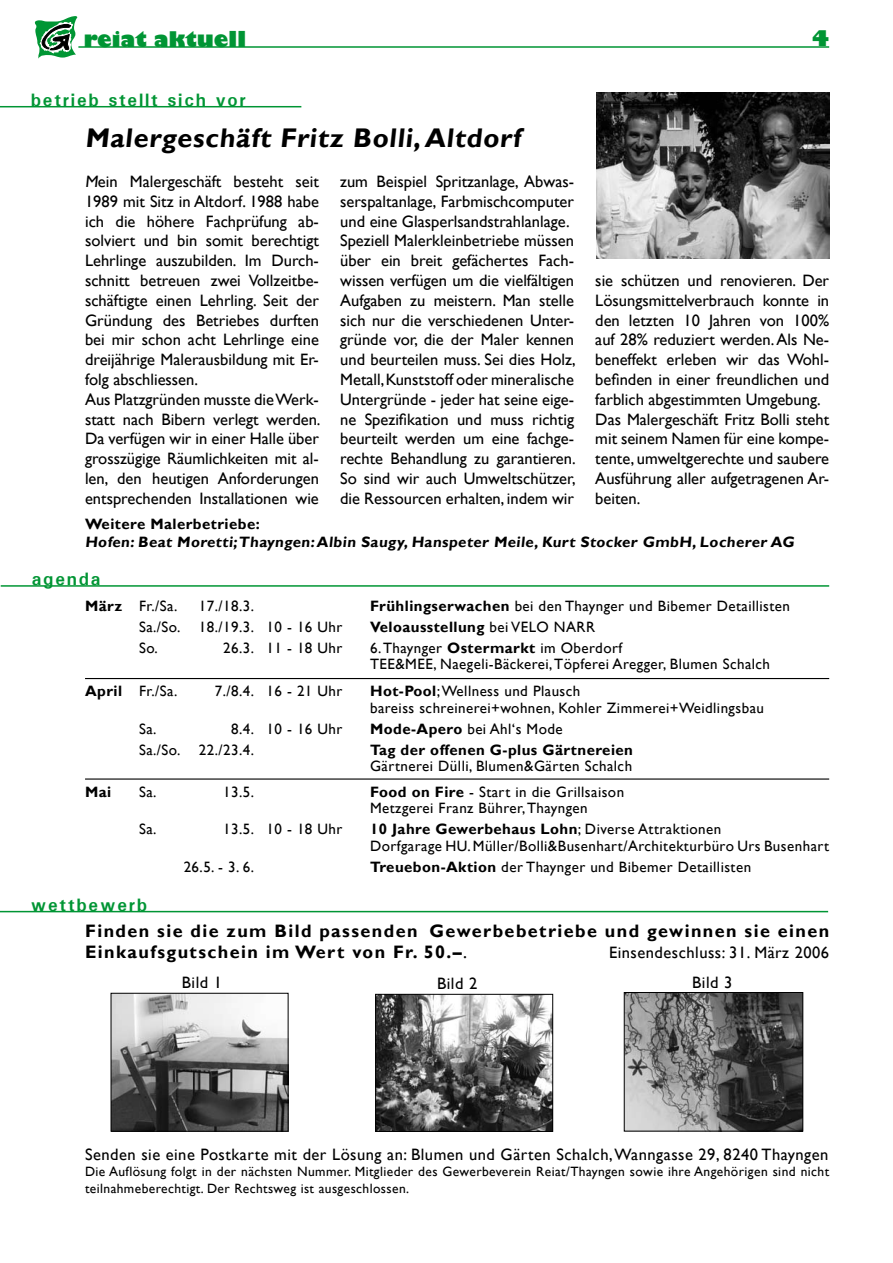
<style>
.page{position:relative;width:893px;height:1263px;background:#fff}
.page>*{position:absolute;margin:0;border:0;box-sizing:border-box;transform-origin:0 0}
.t1{font:700 27px "Gill Sans";color:#000}
.t2{font:800 21px "Gill Sans";color:#009534}
.t3{font:700 18px/21.6px "Gill Sans";letter-spacing:.08em;color:#000}
.t4{font:700 18px "Univers";letter-spacing:.1em;color:#009534}
.t5{font:16.5px/19.8px "Gill Sans";color:#000}
.t6{font:16.5px "Gill Sans";letter-spacing:.03em;color:#000}
.t7{font:15px/16.5px "Gill Sans";letter-spacing:.03em;color:#000}
.t8{font:700 15px/18px "Gill Sans";letter-spacing:.03em;color:#000}
.t9{font:13.5px/16.2px "Gill Sans";letter-spacing:.03em;color:#000}
.s1{font-weight:700}
.s2{font-weight:400}
</style>
<div class="page">
<hr style="left:78px;top:46px;width:751px;height:2px;background:#009534">
<svg style="left:35px;top:16px;width:42px;height:43px"></svg>
<hr style="left:0;top:106px;width:301px;height:1px;background:#009534">
<img style="left:596px;top:92px;width:234px;height:167px">
<hr style="left:0;top:911px;width:828px;height:1px;background:#009534">
<img style="left:113px;top:995px;width:173px;height:134px">
<div style="left:111px;top:993px;width:177px;height:138px;border:1px solid #000"></div>
<img style="left:377px;top:996px;width:174px;height:134px">
<div style="left:375px;top:994px;width:178px;height:138px;border:1px solid #000"></div>
<img style="left:626px;top:994px;width:175px;height:135px">
<div style="left:624px;top:992px;width:179px;height:139px;border:1px solid #000"></div>
<hr style="left:1px;top:585px;width:828px;height:2px;background:#009534">
<hr style="left:85px;top:678px;width:744px;height:1px;background:#000">
<hr style="left:85px;top:778px;width:744px;height:2px;background:#000">
<p class="t2" style="left:84px;top:26px;width:164px">reiat aktuell</p>
<p class="t2" style="left:812px;top:25px;width:19px">4</p>
<p class="t4" style="left:31px;top:88px;width:216px">betrieb stellt sich vor</p>
<h1 class="t1" style="left:85px;top:122px;width:437px">Malergeschäft Fritz Bolli,Altdorf</h1>
<p class="t5" style="left:85px;top:172px;width:237px">Mein Malergeschäft besteht seit 1989 mit Sitz in Altdorf. 1988 habe ich die höhere Fachprüfung ab&shy;solviert und bin somit berechtigt Lehrlinge auszubilden. Im Durch&shy;schnitt betreuen zwei Vollzeitbe&shy;schäftigte einen Lehrling. Seit der Gründung des Betriebes durften bei mir schon acht Lehrlinge eine dreijährige Malerausbildung mit Er&shy;folg abschliessen.<br>Aus Platzgründen musste dieWerk&shy;statt nach Bibern verlegt werden.<br>Da verfügen wir in einer Halle über grosszügige Räumlichkeiten mit al&shy;len, den heutigen Anforderungen entsprechenden Installationen wie</p>
<p class="t5" style="left:340px;top:172px;width:237px">zum Beispiel Spritzanlage, Abwas&shy;serspaltanlage, Farbmischcomputer und eine Glasperlsandstrahlanlage.<br>Speziell Malerkleinbetriebe müssen über ein breit gefächertes Fach&shy;wissen verfügen um die vielfältigen Aufgaben zu meistern. Man stelle sich nur die verschiedenen Unter&shy;gründe vor, die der Maler kennen und beurteilen muss. Sei dies Holz, Metall,Kunststoff oder mineralische Untergründe - jeder hat seine eige&shy;ne Spezifikation und muss richtig beurteilt werden um eine fachge&shy;rechte Behandlung zu garantieren.<br>So sind wir auch Umweltschützer, die Ressourcen erhalten, indem wir</p>
<p class="t5" style="left:595px;top:271px;width:235px">sie schützen und renovieren. Der<br>Lösungsmittelverbrauch konnte in den letzten 10 Jahren von 100% auf 28% reduziert werden. Als Ne&shy;beneffekt erleben wir das Wohl&shy;befinden in einer freundlichen und farblich abgestimmten Umgebung.<br>Das Malergeschäft Fritz Bolli steht mit seinem Namen für eine kompe&shy;tente, umweltgerechte und saubere<br>Ausführung aller aufgetragenen Ar&shy;beiten.</p>
<p class="t8" style="left:85px;top:515px;width:713px">Weitere Malerbetriebe:<br>Hofen: Beat Moretti;Thayngen:Albin Saugy, Hanspeter Meile, Kurt Stocker GmbH, Locherer AG</p>
<p class="t4" style="left:32px;top:567px;width:70px">agenda</p>
<p class="t7" style="left:85px;top:598px;width:94px"><span class="s1">März</span> Fr./Sa.</p>
<p class="t7" style="left:199px;top:598px;width:57px">17./18.3.</p>
<p class="t7" style="left:370px;top:598px;width:422px"><span class="s1">Frühlingserwachen</span> bei den Thaynger und Bibemer Detaillisten</p>
<p class="t7" style="left:139px;top:619px;width:205px">Sa./So. 18./19.3. 10 - 16 Uhr</p>
<p class="t8" style="left:370px;top:618px;width:227px">Veloausstellung <span class="s2">bei VELO NARR</span></p>
<p class="t7" style="left:139px;top:640px;width:20px">So.</p>
<p class="t7" style="left:223px;top:640px;width:121px">26.3. 11 - 18 Uhr</p>
<p class="t7" style="left:370px;top:640px;width:402px">6. Thaynger <span class="s1">Ostermarkt</span> im Oberdorf<br>TEE&amp;MEE, Naegeli-Bäckerei,Töpferei Aregger, Blumen Schalch</p>
<p class="t7" style="left:85px;top:683px;width:94px"><span class="s1">April</span> Fr./Sa.</p>
<p class="t7" style="left:215px;top:683px;width:129px">7./8.4. 16 - 21 Uhr</p>
<p class="t7" style="left:370px;top:683px;width:395px"><span class="s1">Hot-Pool</span>;Wellness und Plausch<br>bareiss schreinerei+wohnen, Kohler Zimmerei+Weidlingsbau</p>
<p class="t7" style="left:139px;top:721px;width:19px">Sa.</p>
<p class="t7" style="left:231px;top:721px;width:113px">8.4. 10 - 16 Uhr</p>
<p class="t7" style="left:370px;top:721px;width:194px"><span class="s1">Mode-Apero</span> bei Ahl‘s Mode</p>
<p class="t7" style="left:139px;top:742px;width:117px">Sa./So. 22./23.4.</p>
<p class="t8" style="left:370px;top:741px;width:264px">Tag der offenen G-plus Gärtnereien</p>
<p class="t7" style="left:370px;top:758px;width:264px">Gärtnerei Dülli, Blumen&amp;Gärten Schalch</p>
<p class="t8" style="left:85px;top:783px;width:28px">Mai</p>
<p class="t7" style="left:139px;top:784px;width:19px">Sa.</p>
<p class="t7" style="left:223px;top:784px;width:32px">13.5.</p>
<p class="t7" style="left:370px;top:784px;width:256px"><span class="s1">Food on Fire</span> - Start in die Grillsaison<br>Metzgerei Franz Bührer,Thayngen</p>
<p class="t7" style="left:139px;top:821px;width:19px">Sa.</p>
<p class="t7" style="left:223px;top:821px;width:121px">13.5. 10 - 18 Uhr</p>
<p class="t7" style="left:370px;top:821px;width:461px"><span class="s1">10 Jahre Gewerbehaus Lohn</span>; Diverse Attraktionen<br>Dorfgarage HU.Müller/Bolli&amp;Busenhart/Architekturbüro Urs Busenhart</p>
<p class="t7" style="left:184px;top:859px;width:72px">26.5. - 3. 6.</p>
<p class="t7" style="left:370px;top:859px;width:383px"><span class="s1">Treuebon-Aktion</span> der Thaynger und Bibemer Detaillisten</p>
<p class="t4" style="left:31px;top:893px;width:118px">wettbewerb</p>
<p class="t3" style="left:85px;top:920px;width:746px">Finden sie die zum Bild passenden Gewerbebetriebe und gewinnen sie einen<br>Einkaufsgutschein im Wert von Fr. 50.–<span class="s2">.</span></p>
<p class="t6" style="left:609px;top:943px;width:222px">Einsendeschluss: 31. März 2006</p>
<p class="t5" style="left:182px;top:973px;width:42px">Bild 1</p>
<p class="t5" style="left:437px;top:974px;width:42px">Bild 2</p>
<p class="t5" style="left:692px;top:973px;width:42px">Bild 3</p>
<p class="t6" style="left:85px;top:1145px;width:745px">Senden sie eine Postkarte mit der Lösung an: Blumen und Gärten Schalch, Wanngasse 29, 8240 Thayngen</p>
<p class="t9" style="left:85px;top:1164px;width:746px">Die Auflösung folgt in der nächsten Nummer. Mitglieder des Gewerbeverein Reiat/Thayngen sowie ihre Angehörigen sind nicht teilnahmeberechtigt. Der Rechtsweg ist ausgeschlossen.</p>
</div>
